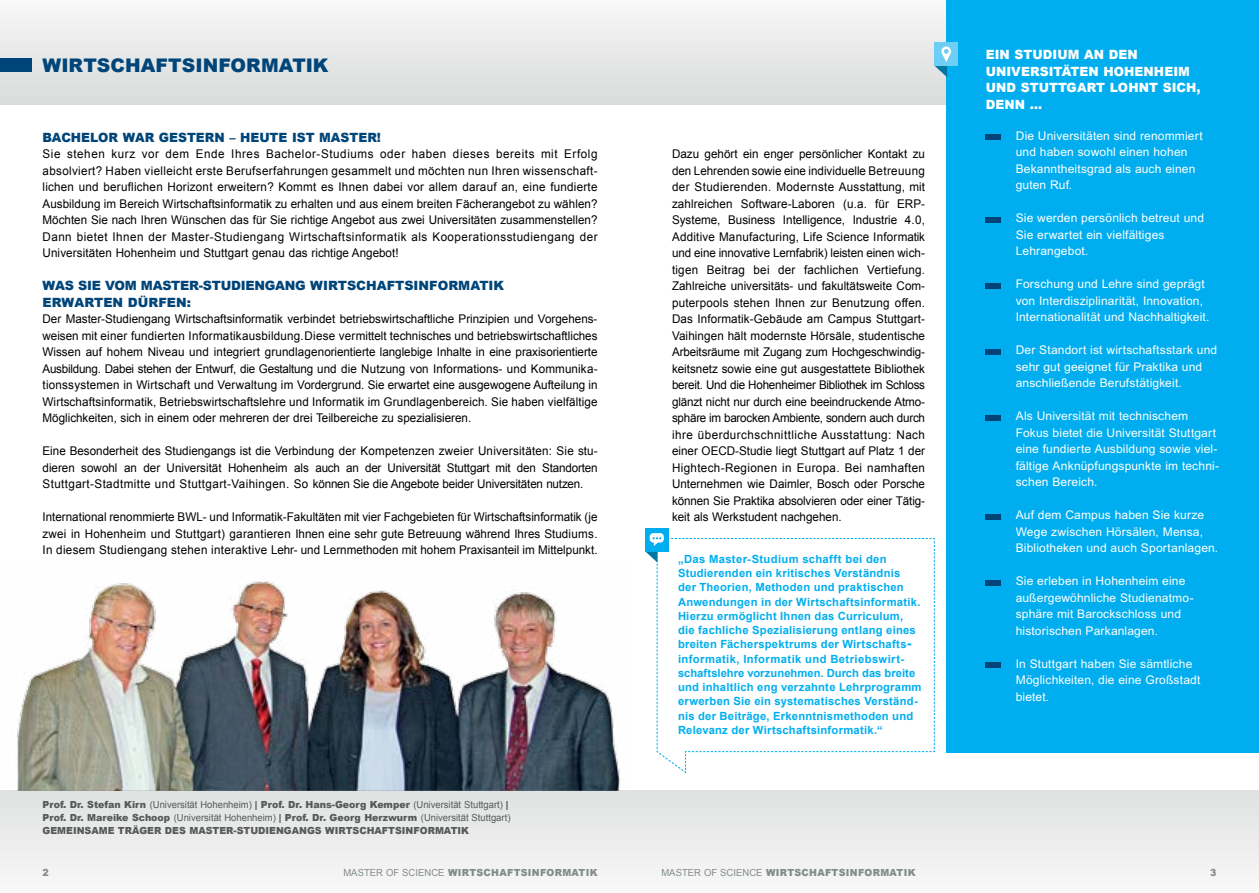
<style>
.page{position:relative;width:1259px;height:893px;background:#fff}
.page>*{position:absolute;margin:0;border:0;box-sizing:border-box;transform-origin:0 0}
.t1{font:900 18.75px "Arial";color:#004579}
.t2{font:900 12.75px/16.5px "Arial";color:#004579}
.t3{font:900 12.75px/16.5px "Arial";letter-spacing:.005em;color:#fff}
.t4{font:12px/16.5px "Arial";color:#000;text-align:justify}
.t5{font:12px/16.5px "Arial MT Std";letter-spacing:.015em;color:#fff}
.t6{font:700 11.25px/14.2px "Arial";letter-spacing:.02em;color:#00aeef}
.t7{font:900 9.75px/12.8px "Arial";color:#58595b}
.t8{font:900 9.75px "Arial";letter-spacing:.03em;color:#828d89}
.s1{font-weight:400}
</style>
<div class="page">
<div style="left:0;top:0;width:1259px;height:104px;background:linear-gradient(to bottom,#f8f7f7,#d9dcdb)"></div>
<div style="left:0;top:58px;width:32px;height:14px;background:#004579"></div>
<div style="left:946px;top:0;width:313px;height:752px;background:#00aeef"></div>
<div style="left:985px;top:134px;width:15px;height:5px;background:#004579"></div>
<div style="left:985px;top:217px;width:15px;height:5px;background:#004579"></div>
<div style="left:985px;top:283px;width:15px;height:5px;background:#004579"></div>
<div style="left:985px;top:349px;width:15px;height:5px;background:#004579"></div>
<div style="left:985px;top:415px;width:15px;height:5px;background:#004579"></div>
<div style="left:985px;top:514px;width:15px;height:5px;background:#004579"></div>
<div style="left:985px;top:580px;width:15px;height:5px;background:#004579"></div>
<div style="left:985px;top:662px;width:15px;height:5px;background:#004579"></div>
<div style="left:934px;top:42px;width:24px;height:24px;background:#6dcff6"></div>
<svg style="left:934px;top:46px;width:17px;height:31px"></svg>
<img style="left:17px;top:581px;width:604px;height:209px">
<div style="left:0;top:790px;width:1259px;height:103px;background:#ececec"></div>
<svg style="left:645px;top:528px;width:290px;height:244px"></svg>
<h1 class="t1" style="left:43px;top:52px;width:287px">WIRTSCHAFTSINFORMATIK</h1>
<p class="t2" style="left:43px;top:128px;width:340px">BACHELOR WAR GESTERN – HEUTE IST MASTER!</p>
<p class="t4" style="left:43px;top:146px;width:556px">Sie stehen kurz vor dem Ende Ihres Bachelor-Studiums oder haben dieses bereits mit Erfolg absolviert? Haben vielleicht erste Berufserfahrungen gesammelt und möchten nun Ihren wissenschaft&shy;lichen und beruflichen Horizont erweitern? Kommt es Ihnen dabei vor allem darauf an, eine fundierte Ausbildung im Bereich Wirtschaftsinformatik zu erhalten und aus einem breiten Fächerangebot zu wählen?<br>Möchten Sie nach Ihren Wünschen das für Sie richtige Angebot aus zwei Universitäten zusammenstellen?<br>Dann bietet Ihnen der Master-Studiengang Wirtschaftsinformatik als Kooperationsstudiengang der Universitäten Hohenheim und Stuttgart genau das richtige Angebot!</p>
<p class="t2" style="left:43px;top:277px;width:463px">WAS SIE VOM MASTER-STUDIENGANG WIRTSCHAFTSINFORMATIK<br>ERWARTEN DÜRFEN:</p>
<p class="t4" style="left:43px;top:311px;width:556px">Der Master-Studiengang Wirtschaftsinformatik verbindet betriebswirtschaftliche Prinzipien und Vorgehens&shy;weisen mit einer fundierten Informatikausbildung.Diese vermittelt technisches und betriebswirtschaftliches Wissen auf hohem Niveau und integriert grundlagenorientierte langlebige Inhalte in eine praxisorientierte Ausbildung. Dabei stehen der Entwurf, die Gestaltung und die Nutzung von Informations- und Kommunika&shy;tionssystemen in Wirtschaft und Verwaltung im Vordergrund. Sie erwartet eine ausgewogene Aufteilung in Wirtschaftsinformatik, Betriebswirtschaftslehre und Informatik im Grundlagenbereich. Sie haben vielfältige Möglichkeiten, sich in einem oder mehreren der drei Teilbereiche zu spezialisieren.</p>
<p class="t4" style="left:43px;top:443px;width:556px">Eine Besonderheit des Studiengangs ist die Verbindung der Kompetenzen zweier Universitäten: Sie stu&shy;dieren sowohl an der Universität Hohenheim als auch an der Universität Stuttgart mit den Standorten Stuttgart-Stadtmitte und Stuttgart-Vaihingen. So können Sie die Angebote beider Universitäten nutzen.</p>
<p class="t4" style="left:43px;top:509px;width:556px">International renommierte BWL- und Informatik-Fakultäten mit vier Fachgebieten für Wirtschaftsinformatik (je zwei in Hohenheim und Stuttgart) garantieren Ihnen eine sehr gute Betreuung während Ihres Studiums.<br>In diesem Studiengang stehen interaktive Lehr- und Lernmethoden mit hohem Praxisanteil im Mittelpunkt.</p>
<p class="t7" style="left:43px;top:798px;width:469px">Prof. Dr. Stefan Kirn <span class="s1">(Universität Hohenheim)</span> | Prof. Dr. Hans-Georg Kemper <span class="s1">(Universität Stuttgart)</span> |<br>Prof. Dr. Mareike Schoop <span class="s1">(Universität Hohenheim)</span> | Prof. Dr. Georg Herzwurm <span class="s1">(Universität Stuttgart)<br></span>GEMEINSAME TRÄGER DES MASTER-STUDIENGANGS WIRTSCHAFTSINFORMATIK</p>
<p class="t4" style="left:672px;top:146px;width:255px">Dazu gehört ein enger persönlicher Kontakt zu den Lehrenden sowie eine individuelle Betreuung der Studierenden. Modernste Ausstattung, mit zahlreichen Software-Laboren (u.a. für ERP-Systeme, Business Intelligence, Industrie 4.0, Additive Manufacturing, Life Science Informatik und eine innovative Lernfabrik) leisten einen wich&shy;tigen Beitrag bei der fachlichen Vertiefung.<br>Zahlreiche universitäts- und fakultätsweite Com&shy;puterpools stehen Ihnen zur Benutzung offen.<br>Das Informatik-Gebäude am Campus Stuttgart-Vaihingen hält modernste Hörsäle, studentische Arbeitsräume mit Zugang zum Hochgeschwindig&shy;keitsnetz sowie eine gut ausgestattete Bibliothek bereit. Und die Hohenheimer Bibliothek im Schloss glänzt nicht nur durch eine beeindruckende Atmo&shy;sphäre im barocken Ambiente, sondern auch durch ihre überdurchschnittliche Ausstattung: Nach einer OECD-Studie liegt Stuttgart auf Platz 1 der Hightech-Regionen in Europa. Bei namhaften Unternehmen wie Daimler, Bosch oder Porsche können Sie Praktika absolvieren oder einer Tätig&shy;keit als Werkstudent nachgehen.</p>
<p class="t6" style="left:678px;top:552px;width:245px">„Das Master-Studium schafft bei den Studierenden ein kritisches Verständnis<br>der Theorien, Methoden und praktischen Anwendungen in der Wirtschaftsinformatik.<br>Hierzu ermöglicht Ihnen das Curriculum, die fachliche Spezialisierung entlang eines breiten Fächerspektrums der Wirtschafts&shy;informatik, Informatik und Betriebswirt&shy;schaftslehre vorzunehmen. Durch das breite und inhaltlich eng verzahnte Lehrprogramm erwerben Sie ein systematisches Verständ&shy;nis der Beiträge, Erkenntnismethoden und Relevanz der Wirtschaftsinformatik.“</p>
<p class="t3" style="left:985px;top:46px;width:216px">EIN STUDIUM AN DEN<br>UNIVERSITÄTEN HOHENHEIM<br>UND STUTTGART LOHNT SICH,<br>DENN …</p>
<p class="t5" style="left:1015px;top:127px;width:188px">Die Universitäten sind renommiert und haben sowohl einen hohen<br>Bekanntheitsgrad als auch einen guten Ruf.</p>
<p class="t5" style="left:1015px;top:209px;width:190px">Sie werden persönlich betreut und<br>Sie erwartet ein vielfältiges<br>Lehrangebot.</p>
<p class="t5" style="left:1015px;top:275px;width:195px">Forschung und Lehre sind geprägt von Interdisziplinarität, Innovation,<br>Internationalität und Nachhaltigkeit.</p>
<p class="t5" style="left:1015px;top:341px;width:203px">Der Standort ist wirtschaftsstark und sehr gut geeignet für Praktika und anschließende Berufstätigkeit.</p>
<p class="t5" style="left:1015px;top:407px;width:205px">Als Universität mit technischem Fokus bietet die Universität Stuttgart eine fundierte Ausbildung sowie viel&shy;fältige Anknüpfungspunkte im techni&shy;schen Bereich.</p>
<p class="t5" style="left:1015px;top:506px;width:204px">Auf dem Campus haben Sie kurze<br>Wege zwischen Hörsälen, Mensa,<br>Bibliotheken und auch Sportanlagen.</p>
<p class="t5" style="left:1015px;top:572px;width:179px">Sie erleben in Hohenheim eine außergewöhnliche Studienatmo&shy;sphäre mit Barockschloss und historischen Parkanlagen.</p>
<p class="t5" style="left:1015px;top:655px;width:186px">In Stuttgart haben Sie sämtliche<br>Möglichkeiten, die eine Großstadt bietet.</p>
<p class="t8" style="left:43px;top:865px;width:8px">2</p>
<p class="t8" style="left:343px;top:865px;width:256px"><span class="s1">MASTER OF SCIENCE</span> WIRTSCHAFTSINFORMATIK</p>
<p class="t8" style="left:661px;top:865px;width:256px"><span class="s1">MASTER OF SCIENCE</span> WIRTSCHAFTSINFORMATIK</p>
<p class="t8" style="left:1210px;top:865px;width:8px">3</p>
</div>
